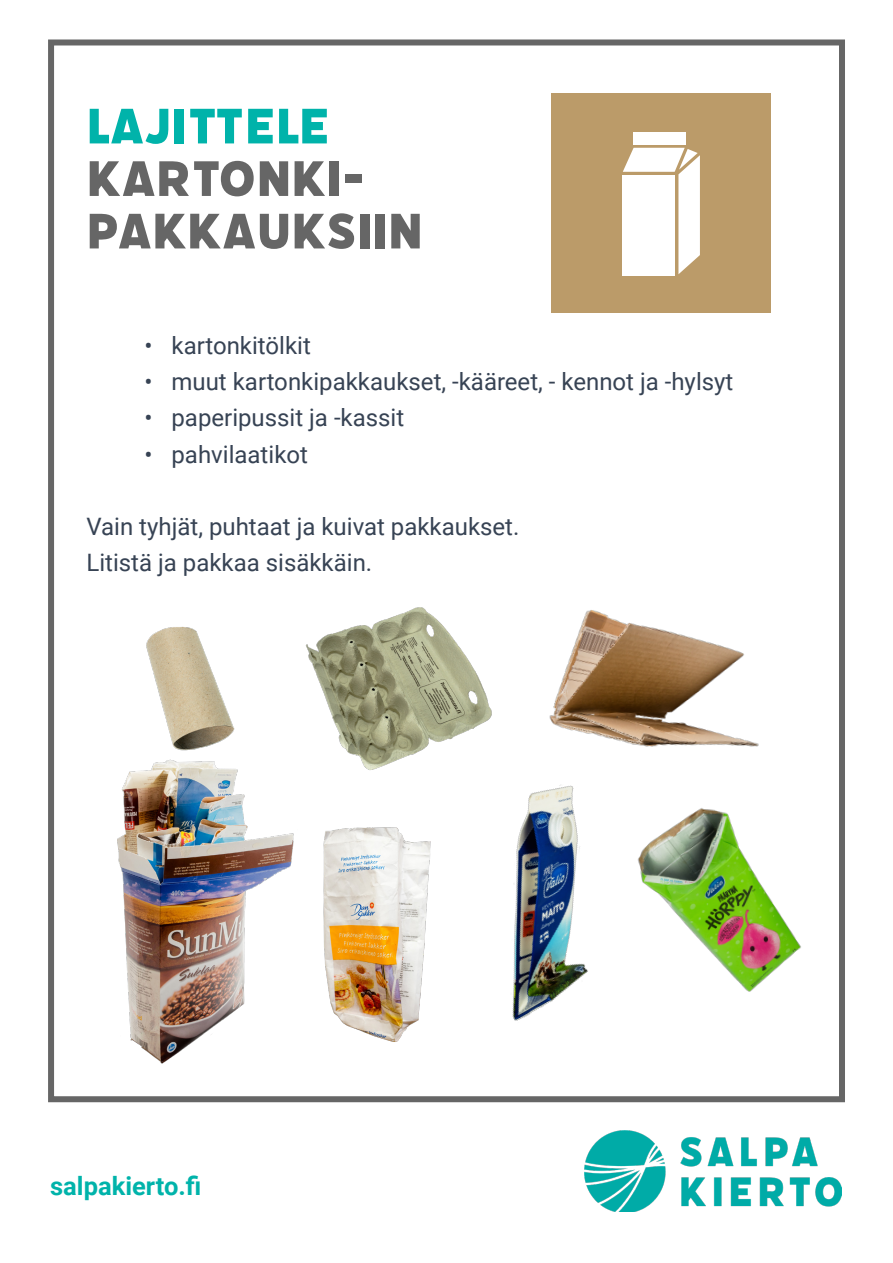
<style>
.page{position:relative;width:893px;height:1263px;background:#fff}
.page>*{position:absolute;margin:0;border:0;box-sizing:border-box;transform-origin:0 0}
.t1{font:55.5px "Filicudi Solid";color:#666}
.t2{font:55.5px "Filicudi Solid";color:#00b3aa}
.t3{font:700 25.5px "Roboto";color:#00b3aa}
.t4{font:24px "Roboto";color:#374354}
</style>
<div class="page">
<div style="left:48px;top:39px;width:797px;height:1063px;background:#fff;border:6px solid #666"></div>
<img style="left:585px;top:1131px;width:257px;height:81px">
<img style="left:549px;top:610px;width:210px;height:137px">
<img style="left:117px;top:759px;width:177px;height:305px">
<img style="left:512px;top:785px;width:76px;height:236px">
<img style="left:637px;top:808px;width:164px;height:184px">
<img style="left:305px;top:607px;width:187px;height:163px">
<img style="left:323px;top:827px;width:108px;height:215px">
<img style="left:146px;top:626px;width:89px;height:125px">
<div style="left:551px;top:93px;width:220px;height:220px;background:#bb9b69"></div>
<div style="left:634px;top:132px;width:52px;height:13px;background:#fff"></div>
<svg style="left:623px;top:148px;width:77px;height:126px"></svg>
<p class="t2" style="left:87px;top:93px;width:245px">LAJITTELE</p>
<p class="t1" style="left:87px;top:146px;width:280px">KARTONKI-</p>
<p class="t1" style="left:87px;top:198px;width:338px">PAKKAUKSIIN</p>
<p class="t4" style="left:144px;top:329px;width:168px">• kartonkitölkit</p>
<p class="t4" style="left:144px;top:365px;width:590px">• muut kartonkipakkaukset, -kääreet, - kennot ja -hylsyt</p>
<p class="t4" style="left:144px;top:401px;width:261px">• paperipussit ja -kassit</p>
<p class="t4" style="left:144px;top:437px;width:165px">• pahvilaatikot</p>
<p class="t4" style="left:86px;top:509px;width:434px">Vain tyhjät, puhtaat ja kuivat pakkaukset.</p>
<p class="t4" style="left:86px;top:545px;width:287px">Litistä ja pakkaa sisäkkäin.</p>
<p class="t3" style="left:50px;top:1168px;width:153px">salpakierto.fi</p>
</div>
